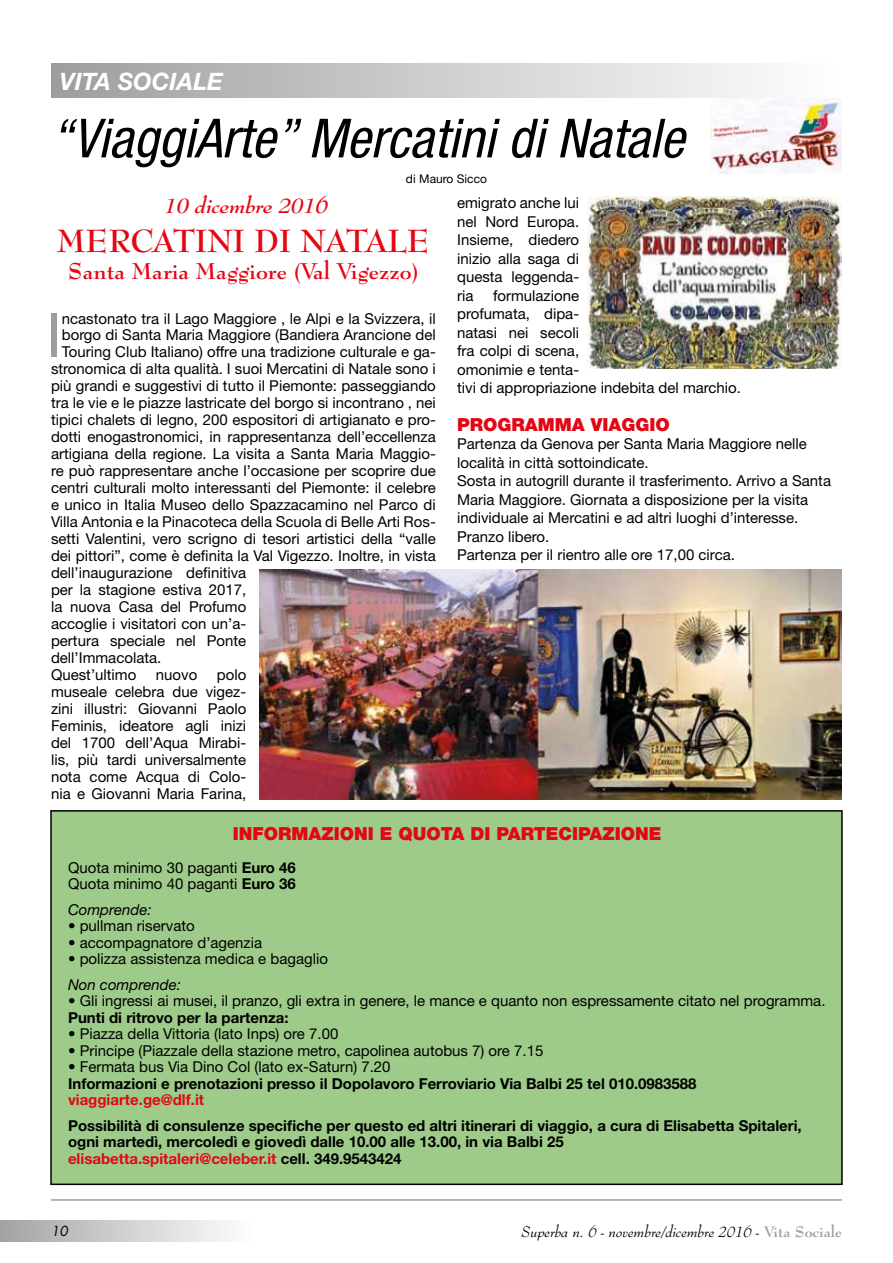
<style>
.page{position:relative;width:893px;height:1263px;background:#fff}
.page>*{position:absolute;margin:0;border:0;box-sizing:border-box;transform-origin:0 0}
.t1{font:61.2px "Helvetica Neue";color:#9d9d9c}
.t2{font:italic condensed 54px "Helvetica Neue";color:#000}
.t3{font:700 31.5px "Bernhard Modern BT";color:#e30613}
.t4{font:italic 700 24px "Helvetica Neue";color:#fff}
.t5{font:700 22.5px "Bernhard Modern BT";color:#e30613}
.t6{font:italic 700 21px "Bernhard Modern BT";color:#e30613}
.t7{font:900 18px "Helvetica Neue";color:#e30613}
.t8{font:15px/18.6px "Helvetica Neue";color:#000}
.t9{font:700 15px/16.5px "Helvetica Neue";color:#000}
.t10{font:italic 15px "Bernhard Modern BT";color:#000}
.t11{font:italic 15px "Helvetica Neue";color:#000}
.t12{font:700 15px "Helvetica Neue";color:#e30613}
.t13{font:italic 13.5px "Futura";color:#000}
.t14{font:12px "Helvetica Neue";color:#000}
.s1{font-weight:700}
.s2{font-weight:400}
.s3{color:#e30613}
.s4{font-weight:700;font-style:normal;color:#9d9d9c}
</style>
<div class="page">
<hr style="left:51px;top:1199px;width:791px;height:2px;background:#9d9d9c">
<div style="left:0;top:1220px;width:255px;height:22px;background:linear-gradient(to right,#a3a3a3,#fff)"></div>
<div style="left:51px;top:64px;width:791px;height:34px;background:linear-gradient(to right,#9e9e9e,#fff)"></div>
<img style="left:710px;top:98px;width:132px;height:76px">
<div style="left:51px;top:811px;width:791px;height:373px;background:#9ecb89"></div>
<div style="left:50px;top:810px;width:793px;height:375px;border:2px solid #000"></div>
<img style="left:259px;top:570px;width:583px;height:229px">
<img style="left:588px;top:196px;width:254px;height:173px">
<h3 class="t4" style="left:60px;top:67px;width:165px">VITA SOCIALE</h3>
<h2 class="t2" style="left:51px;top:107px;width:635px">“ViaggiArte” Mercatini di Natale</h2>
<p class="t14" style="left:406px;top:172px;width:83px">di Mauro Sicco</p>
<h3 class="t6" style="left:165px;top:193px;width:165px">10 dicembre 2016</h3>
<h3 class="t3" style="left:57px;top:220px;width:374px">MERCATINI DI NATALE</h3>
<h3 class="t5" style="left:68px;top:257px;width:352px">Santa Maria Maggiore (Val Vigezzo)</h3>
<h1 class="t1" style="left:46px;top:298px;width:17px">I</h1>
<p class="t8" style="left:62px;top:309px;width:375px">ncastonato tra il Lago Maggiore , le Alpi e la Svizzera, il</p>
<p class="t8" style="left:62px;top:325px;width:375px">borgo di Santa Maria Maggiore (Bandiera Arancione del</p>
<p class="t8" style="left:62px;top:342px;width:375px">Touring Club Italiano) offre una tradizione culturale e ga-</p>
<p class="t8" style="left:51px;top:359px;width:386px">stronomica di alta qualità. I suoi Mercatini di Natale sono i</p>
<p class="t8" style="left:51px;top:376px;width:386px">più grandi e suggestivi di tutto il Piemonte: passeggiando</p>
<p class="t8" style="left:51px;top:393px;width:386px">tra le vie e le piazze lastricate del borgo si incontrano , nei</p>
<p class="t8" style="left:51px;top:410px;width:386px">tipici chalets di legno, 200 espositori di artigianato e pro-</p>
<p class="t8" style="left:51px;top:427px;width:386px">dotti enogastronomici, in rappresentanza dell’eccellenza</p>
<p class="t8" style="left:51px;top:444px;width:386px">artigiana della regione. La visita a Santa Maria Maggio-</p>
<p class="t8" style="left:51px;top:461px;width:386px">re può rappresentare anche l’occasione per scoprire due</p>
<p class="t8" style="left:51px;top:478px;width:386px">centri culturali molto interessanti del Piemonte: il celebre</p>
<p class="t8" style="left:51px;top:495px;width:386px">e unico in Italia Museo dello Spazzacamino nel Parco di</p>
<p class="t8" style="left:51px;top:512px;width:386px">Villa Antonia e la Pinacoteca della Scuola di Belle Arti Ros-</p>
<p class="t8" style="left:51px;top:529px;width:386px">setti Valentini, vero scrigno di tesori artistici della “valle</p>
<p class="t8" style="left:51px;top:546px;width:386px">dei pittori”, come è definita la Val Vigezzo. Inoltre, in vista</p>
<p class="t8" style="left:51px;top:563px;width:197px">dell’inaugurazione definitiva</p>
<p class="t8" style="left:51px;top:580px;width:197px">per la stagione estiva 2017,</p>
<p class="t8" style="left:51px;top:597px;width:197px">la nuova Casa del Profumo</p>
<p class="t8" style="left:51px;top:614px;width:197px">accoglie i visitatori con un’a-</p>
<p class="t8" style="left:51px;top:631px;width:197px">pertura speciale nel Ponte</p>
<p class="t8" style="left:51px;top:648px;width:112px">dell’Immacolata.</p>
<p class="t8" style="left:51px;top:665px;width:87px">Quest’ultimo</p>
<p class="t8" style="left:156px;top:665px;width:43px">nuovo</p>
<p class="t8" style="left:51px;top:666px;width:197px;line-height:17.1px;text-align:justify;text-indent:166px">polo museale celebra due vigez&shy;zini illustri: Giovanni Paolo Feminis, ideatore agli inizi del 1700 dell’Aqua Mirabi&shy;lis, più tardi universalmente nota come Acqua di Colo&shy;nia e Giovanni Maria Farina,</p>
<p class="t8" style="left:457px;top:193px;width:124px;text-align:justify">emigrato anche lui nel Nord Europa.<br>Insieme, diedero inizio alla saga di questa leggenda&shy;ria</p>
<p class="t8" style="left:457px;top:286px;width:285px;text-indent:36px">formulazione<br>profumata, dipa-<br>natasi nei secoli<br>fra colpi di scena,<br>omonimie e tenta-<br>tivi di appropriazione indebita del marchio.</p>
<p class="t7" style="left:457px;top:413px;width:214px">PROGRAMMA VIAGGIO</p>
<p class="t8" style="left:457px;top:434px;width:375px">Partenza da Genova per Santa Maria Maggiore nelle località in città sottoindicate.<br>Sosta in autogrill durante il trasferimento. Arrivo a Santa Maria Maggiore. Giornata a disposizione per la visita individuale ai Mercatini e ad altri luoghi d’interesse.<br>Pranzo libero.<br>Partenza per il rientro alle ore 17,00 circa.</p>
<p class="t7" style="left:233px;top:823px;width:430px">INFORMAZIONI E QUOTA DI PARTECIPAZIONE</p>
<p class="t8" style="left:68px;top:859px;width:229px;line-height:16.5px">Quota minimo 30 paganti <span class="s1">Euro 46<br></span>Quota minimo 40 paganti <span class="s1">Euro 36</span></p>
<p class="t11" style="left:68px;top:900px;width:85px">Comprende:</p>
<p class="t8" style="left:68px;top:916px;width:128px">• pullman riservato</p>
<p class="t8" style="left:68px;top:933px;width:196px">• accompagnatore d’agenzia</p>
<p class="t8" style="left:68px;top:949px;width:261px">• polizza assistenza medica e bagaglio</p>
<p class="t11" style="left:68px;top:975px;width:114px">Non comprende:</p>
<p class="t8" style="left:68px;top:991px;width:759px">• Gli ingressi ai musei, il pranzo, gli extra in genere, le mance e quanto non espressamente citato nel programma.</p>
<p class="t9" style="left:68px;top:1009px;width:222px">Punti di ritrovo per la partenza:</p>
<p class="t8" style="left:68px;top:1024px;width:272px"><span class="s1">•</span> Piazza della Vittoria (lato Inps) ore 7.00</p>
<p class="t8" style="left:68px;top:1041px;width:477px"><span class="s1">•</span> Principe (Piazzale della stazione metro, capolinea autobus 7) ore 7.15</p>
<p class="t9" style="left:68px;top:1058px;width:630px">• <span class="s2">Fermata bus Via Dino Col (lato ex-Saturn) 7.20<br></span>Informazioni e prenotazioni presso il Dopolavoro Ferroviario Via Balbi 25 tel 010.0983588</p>
<p class="t12" style="left:68px;top:1091px;width:138px">viaggiarte.ge@dlf.it</p>
<p class="t9" style="left:68px;top:1117px;width:735px">Possibilità di consulenze specifiche per questo ed altri itinerari di viaggio, a cura di Elisabetta Spitaleri, ogni martedì, mercoledì e giovedì dalle 10.00 alle 13.00, in via Balbi 25<br><span class="s3">elisabetta.spitaleri@celeber.it</span> cell. 349.9543424</p>
<p class="t13" style="left:51px;top:1223px;width:18px">10</p>
<p class="t10" style="left:521px;top:1222px;width:322px">Superba n. 6 - novembre/dicembre 2016 - <span class="s4">Vita Sociale</span></p>
</div>
